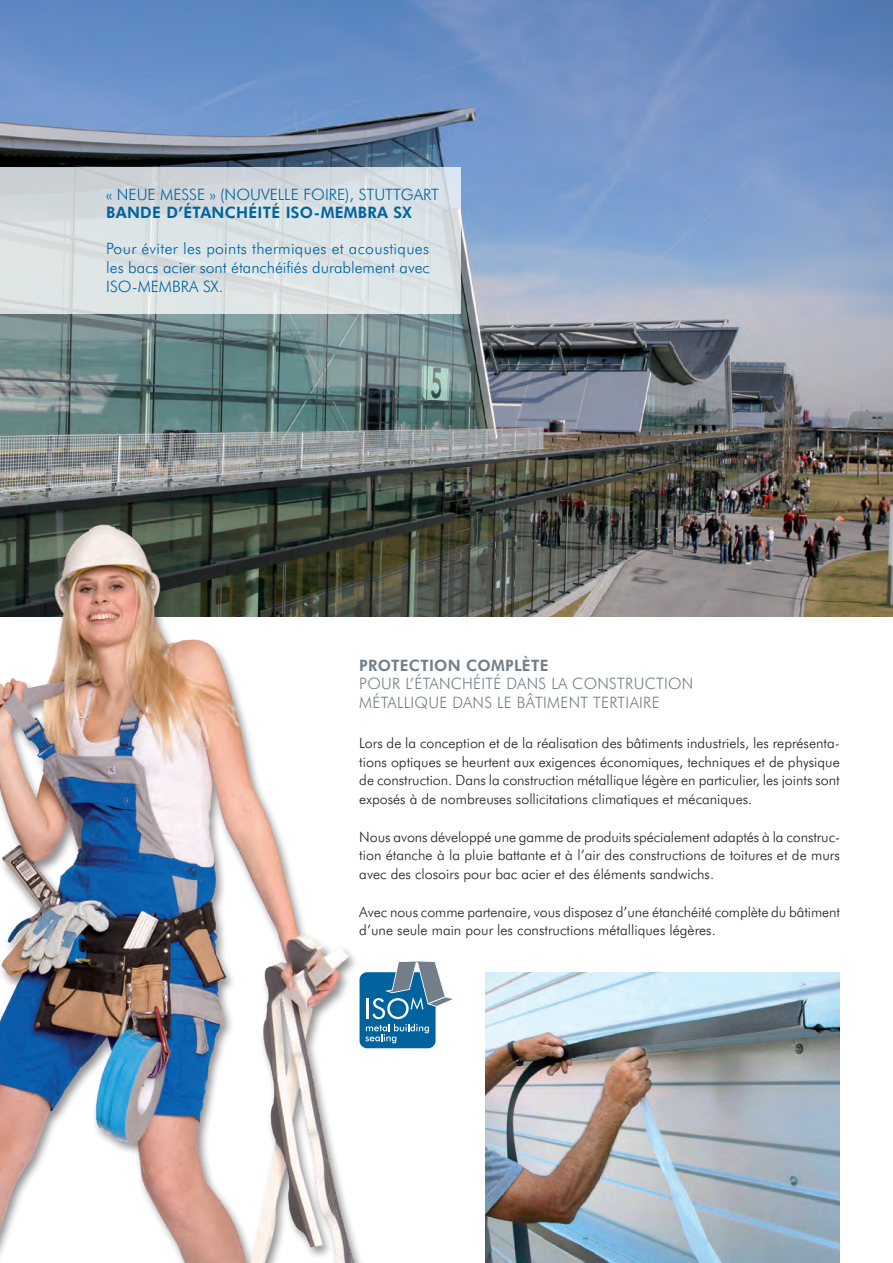
<style>
.page{position:relative;width:893px;height:1263px;background:#fff}
.page>*{position:absolute;margin:0;border:0;box-sizing:border-box;transform-origin:0 0}
.t1{font:300 15.75px/18.8px "Futura BT";color:#00639e;text-align:justify}
.t2{font:300 15.75px/18.8px "Futura BT";letter-spacing:.02em;color:#727f8a}
.t3{font:800 15.75px "Futura BT";letter-spacing:.02em;color:#00639e}
.t4{font:800 15.75px "Futura BT";letter-spacing:.02em;color:#727f8a}
.t5{font:300 14.25px/18.8px "Futura BT";color:#231f20;text-align:justify}
</style>
<div class="page">
<img style="left:486px;top:972px;width:354px;height:291px">
<img style="left:0;top:0;width:893px;height:617px">
<img style="left:0;top:492px;width:395px;height:771px">
<svg style="left:0;top:167px;width:460px;height:146px;background:#d8dfe2"></svg>
<div style="left:358px;top:971px;width:79px;height:78px;border:5px solid #fff;border-radius:7px"></div>
<div style="left:360px;top:972px;width:76px;height:76px;border:2px solid #00639e;border-radius:7px"></div>
<div style="left:361px;top:973px;width:74px;height:74px;background:#00639e;border-radius:7px"></div>
<svg style="left:365px;top:960px;width:89px;height:83px"></svg>
<p class="t1" style="left:106px;top:185px;width:334px">« NEUE MESSE » (NOUVELLE FOIRE), STUTTGART</p>
<p class="t3" style="left:106px;top:203px;width:307px">BANDE D’ÉTANCHÉITÉ ISO-MEMBRA SX</p>
<p class="t1" style="left:106px;top:239px;width:325px">Pour éviter les points thermiques et acoustiques les bacs acier sont étanchéifiés durablement avec ISO-MEMBRA SX.</p>
<p class="t4" style="left:359px;top:655px;width:191px">PROTECTION COMPLÈTE</p>
<p class="t2" style="left:359px;top:674px;width:336px">POUR L’ÉTANCHÉITÉ DANS LA CONSTRUCTION<br>MÉTALLIQUE DANS LE BÂTIMENT TERTIAIRE</p>
<p class="t5" style="left:359px;top:733px;width:482px">Lors de la conception et de la réalisation des bâtiments industriels, les représenta&shy;tions optiques se heurtent aux exigences économiques, techniques et de physique de construction. Dans la construction métallique légère en particulier, les joints sont exposés à de nombreuses sollicitations climatiques et mécaniques.</p>
<p class="t5" style="left:359px;top:827px;width:482px">Nous avons développé une gamme de produits spécialement adaptés à la construc&shy;tion étanche à la pluie battante et à l’air des constructions de toitures et de murs avec des closoirs pour bac acier et des éléments sandwichs.</p>
<p class="t5" style="left:359px;top:902px;width:482px">Avec nous comme partenaire, vous disposez d’une étanchéité complète du bâtiment d’une seule main pour les constructions métalliques légères.</p>
</div>
